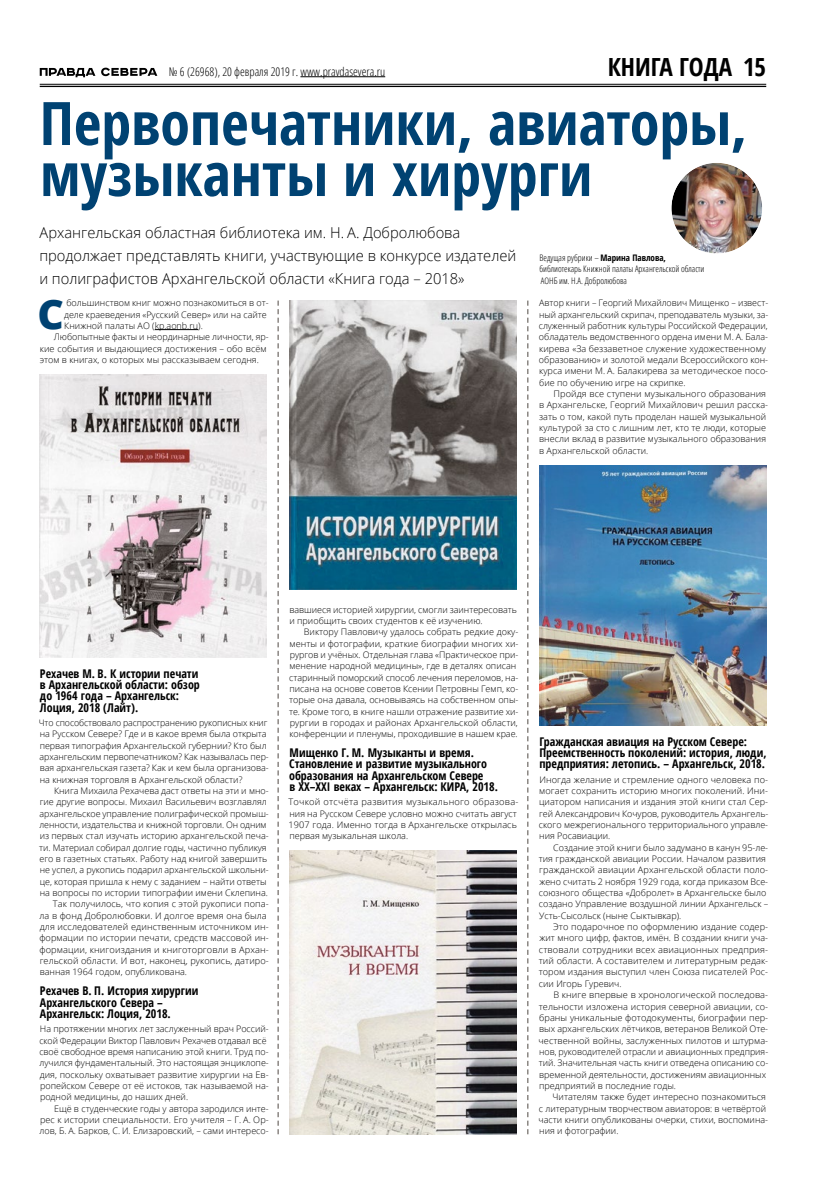
<style>
.page{position:relative;width:823px;height:1191px;background:#fff}
.page>*{position:absolute;margin:0;border:0;box-sizing:border-box;transform-origin:0 0}
.t1{font:700 condensed 60px/51px "Open Sans";color:#004272}
.t2{font:800 40.8px "Open Sans";color:#004272}
.t3{font:700 condensed 25px "Open Sans";color:#000}
.t4{font:300 15px/22.7px "Open Sans";color:#000}
.t5{font:700 condensed 12px/11.3px "Open Sans";color:#000}
.t6{font:300 condensed 12px "Open Sans";color:#000}
.t7{font:300 9px/11.3px "Open Sans";color:#000}
.t8{font:300 condensed 9px/11.3px "Open Sans";color:#000}
.s1{font-weight:700}
</style>
<div class="page">
<hr style="left:40px;top:84px;width:725px;height:1px;background:#000">
<hr style="left:40px;top:86px;width:725px;height:1px;background:#000">
<hr style="left:300px;top:76px;width:85px;height:1px;background:#000">
<svg style="left:40px;top:68px;width:55px;height:9px"></svg>
<svg style="left:101px;top:68px;width:56px;height:8px"></svg>
<hr style="left:155px;top:329px;width:43px;height:1px;background:#000">
<img style="left:671px;top:163px;width:90px;height:90px;border-radius:45px">
<div style="left:667px;top:159px;width:98px;height:98px;border:4px solid #fff;border-radius:50%"></div>
<img style="left:40px;top:374px;width:226px;height:284px">
<img style="left:289px;top:300px;width:227px;height:290px">
<img style="left:289px;top:850px;width:227px;height:284px">
<img style="left:539px;top:465px;width:226px;height:261px">
<svg style="left:278px;top:300px;width:1px;height:834px"></svg>
<svg style="left:527px;top:300px;width:1px;height:834px"></svg>
<h3 class="t6" style="left:169px;top:63px;width:218px">№ 6 (26968), 20 февраля 2019 г. www.pravdasevera.ru</h3>
<h3 class="t3" style="left:607px;top:49px;width:160px">КНИГА ГОДА 15</h3>
<h1 class="t1" style="left:40px;top:96px;width:708px">Первопечатники, авиаторы, музыканты и хирурги</h1>
<h3 class="t4" style="left:39px;top:221px;width:478px">Архангельская областная библиотека им. Н. А. Добролюбова продолжает представлять книги, участвующие в конкурсе издателей и полиграфистов Архангельской области «Книга года – 2018»</h3>
<h2 class="t2" style="left:38px;top:283px;width:28px">С</h2>
<p class="t7" style="left:66px;top:297px;width:204px">большинством книг можно познакомиться в от-</p>
<p class="t8" style="left:539px;top:252px;width:166px">Ведущая рубрики – <span class="s1">Марина Павлова, </span>библиотекарь Книжной палаты Архангельской области<br>АОНБ им. Н.А. Добролюбова</p>
<p class="t7" style="left:538px;top:297px;width:231px">Автор книги – Георгий Михайлович Мищенко – извест&shy;ный архангельский скрипач, преподаватель музыки, за&shy;служенный работник культуры Российской Федерации, обладатель ведомственного ордена имени М. А. Бала&shy;кирева «За беззаветное служение художественному образованию» и золотой медали Всероссийского кон&shy;курса имени М. А. Балакирева за методическое посо&shy;бие по обучению игре на скрипке.</p>
<p class="t7" style="left:538px;top:388px;width:230px;text-indent:14px">Пройдя все ступени музыкального образования в Архангельске, Георгий Михайлович решил расска&shy;зать о том, какой путь проделан нашей музыкальной культурой за сто с лишним лет, кто те люди, которые внесли вклад в развитие музыкального образования в Архангельской области.</p>
<p class="t7" style="left:64px;top:308px;width:204px">деле краеведения «Русский Север» или на сайте</p>
<p class="t7" style="left:64px;top:320px;width:140px">Книжной палаты АО (kp.aonb.ru).</p>
<p class="t7" style="left:54px;top:331px;width:216px">Любопытные факты и неординарные личности, яр-</p>
<p class="t7" style="left:40px;top:342px;width:228px">кие события и выдающиеся достижения – обо всём</p>
<p class="t7" style="left:40px;top:354px;width:220px">этом в книгах, о которых мы рассказываем сегодня.</p>
<h3 class="t5" style="left:40px;top:667px;width:161px">Рехачев М. В. К истории печати в Архангельской области: обзор до 1964 года – Архангельск:<br>Лоция, 2018 (Лайт).</h3>
<p class="t7" style="left:39px;top:717px;width:231px">Что способствовало распространению рукописных книг на Русском Севере? Где и в какое время была открыта первая типография Архангельской губернии? Кто был архангельским первопечатником? Как называлась пер&shy;вая архангельская газета? Как и кем была организова&shy;на книжная торговля в Архангельской области?</p>
<p class="t7" style="left:54px;top:785px;width:216px">Книга Михаила Рехачева даст ответы на эти и мно-</p>
<p class="t7" style="left:40px;top:796px;width:228px">гие другие вопросы. Михаил Васильевич возглавлял</p>
<p class="t7" style="left:39px;top:807px;width:230px">архангельское управление полиграфической промыш-</p>
<p class="t7" style="left:40px;top:819px;width:228px">ленности, издательства и книжной торговли. Он одним</p>
<p class="t7" style="left:40px;top:830px;width:230px">из первых стал изучать историю архангельской печа-</p>
<p class="t7" style="left:39px;top:841px;width:228px">ти. Материал собирал долгие годы, частично публикуя</p>
<p class="t7" style="left:39px;top:853px;width:229px">его в газетных статьях. Работу над книгой завершить</p>
<p class="t7" style="left:40px;top:864px;width:230px">не успел, а рукопись подарил архангельской школьни-</p>
<p class="t7" style="left:40px;top:875px;width:228px">це, которая пришла к нему с заданием – найти ответы</p>
<p class="t7" style="left:40px;top:887px;width:230px">на вопросы по истории типографии имени Склепина.</p>
<p class="t7" style="left:53px;top:898px;width:217px">Так получилось, что копия с этой рукописи попа-</p>
<p class="t7" style="left:40px;top:909px;width:228px">ла в фонд Добролюбовки. И долгое время она была</p>
<p class="t7" style="left:40px;top:921px;width:230px">для исследователей единственным источником ин-</p>
<p class="t7" style="left:39px;top:932px;width:231px">формации по истории печати, средств массовой ин-</p>
<p class="t7" style="left:39px;top:943px;width:231px">формации, книгоиздания и книготорговли в Архан-</p>
<p class="t7" style="left:40px;top:955px;width:230px">гельской области. И вот, наконец, рукопись, датиро-</p>
<p class="t7" style="left:40px;top:966px;width:149px">ванная 1964 годом, опубликована.</p>
<h3 class="t5" style="left:40px;top:985px;width:160px">Рехачев В. П. История хирургии<br>Архангельского Севера –<br>Архангельск: Лоция, 2018.</h3>
<p class="t7" style="left:39px;top:1023px;width:231px">На протяжении многих лет заслуженный врач Россий&shy;ской Федерации Виктор Павлович Рехачев отдавал всё своё свободное время написанию этой книги. Труд по&shy;лучился фундаментальный. Это настоящая энциклопе&shy;дия, поскольку охватывает развитие хирургии на Ев&shy;ропейском Севере от её истоков, так называемой на&shy;родной медицины, до наших дней.</p>
<p class="t7" style="left:40px;top:1102px;width:230px;text-align:justify;text-indent:14px">Ещё в студенческие годы у автора зародился инте&shy;рес к истории специальности. Его учителя – Г. А. Ор&shy;лов, Б. А. Барков, С. И. Елизаровский, – сами интересо-</p>
<p class="t7" style="left:289px;top:603px;width:229px">вавшиеся историей хирургии, смогли заинтересовать и приобщить своих студентов к её изучению.</p>
<p class="t7" style="left:289px;top:626px;width:231px;text-indent:15px">Виктору Павловичу удалось собрать редкие доку&shy;менты и фотографии, краткие биографии многих хи&shy;рургов и учёных. Отдельная глава «Практическое при&shy;менение народной медицины», где в деталях описан старинный поморский способ лечения переломов, на&shy;писана на основе советов Ксении Петровны Гемп, ко&shy;торые она давала, основываясь на собственном опы&shy;те. Кроме того, в книге нашли отражение развитие хи&shy;рургии в городах и районах Архангельской области, конференции и пленумы, проходившие в нашем крае.</p>
<h3 class="t5" style="left:289px;top:746px;width:210px">Мищенко Г. М. Музыканты и время.<br>Становление и развитие музыкального образования на Архангельском Севере<br>в XX–XXI веках – Архангельск: КИРА, 2018.</h3>
<p class="t7" style="left:288px;top:796px;width:231px">Точкой отсчёта развития музыкального образова&shy;ния на Русском Севере условно можно считать август 1907 года. Именно тогда в Архангельске открылась первая музыкальная школа.</p>
<h3 class="t5" style="left:539px;top:735px;width:228px">Гражданская авиация на Русском Севере:<br>Преемственность поколений: история, люди, предприятия: летопись. – Архангельск, 2018.</h3>
<p class="t7" style="left:538px;top:773px;width:231px;text-align:justify">Иногда желание и стремление одного человека по&shy;могает сохранить историю многих поколений. Ини&shy;циатором написания и издания этой книги стал Сер&shy;гей Александрович Кочуров, руководитель Архангель&shy;ского межрегионального территориального управле&shy;ния Росавиации.</p>
<p class="t7" style="left:538px;top:841px;width:231px;text-indent:14px">Создание этой книги было задумано в канун 95‑ле&shy;тия гражданской авиации России. Началом развития гражданской авиации Архангельской области поло&shy;жено считать 2 ноября 1929 года, когда приказом Все&shy;союзного общества «Добролет» в Архангельске было создано Управление воздушной линии Архангельск – Усть-Сысольск (ныне Сыктывкар).</p>
<p class="t7" style="left:538px;top:921px;width:231px;text-align:justify;text-indent:14px">Это подарочное по оформлению издание содер&shy;жит много цифр, фактов, имён. В создании книги уча&shy;ствовали сотрудники всех авиационных предприя&shy;тий области. А составителем и литературным редак&shy;тором издания выступил член Союза писателей Рос&shy;сии Игорь Гуревич.</p>
<p class="t7" style="left:538px;top:989px;width:231px;text-indent:15px">В книге впервые в хронологической последова&shy;тельности изложена история северной авиации, со&shy;браны уникальные фотодокументы, биографии пер&shy;вых архангельских лётчиков, ветеранов Великой Оте&shy;чественной войны, заслуженных пилотов и штурма&shy;нов, руководителей отрасли и авиационных предприя&shy;тий. Значительная часть книги отведена описанию со&shy;временной деятельности, достижениям авиационных предприятий в последние годы.</p>
<p class="t7" style="left:538px;top:1091px;width:231px;text-indent:14px">Читателям также будет интересно познакомиться с литературным творчеством авиаторов: в четвёртой части книги опубликованы очерки, стихи, воспомина&shy;ния и фотографии.</p>
</div>
